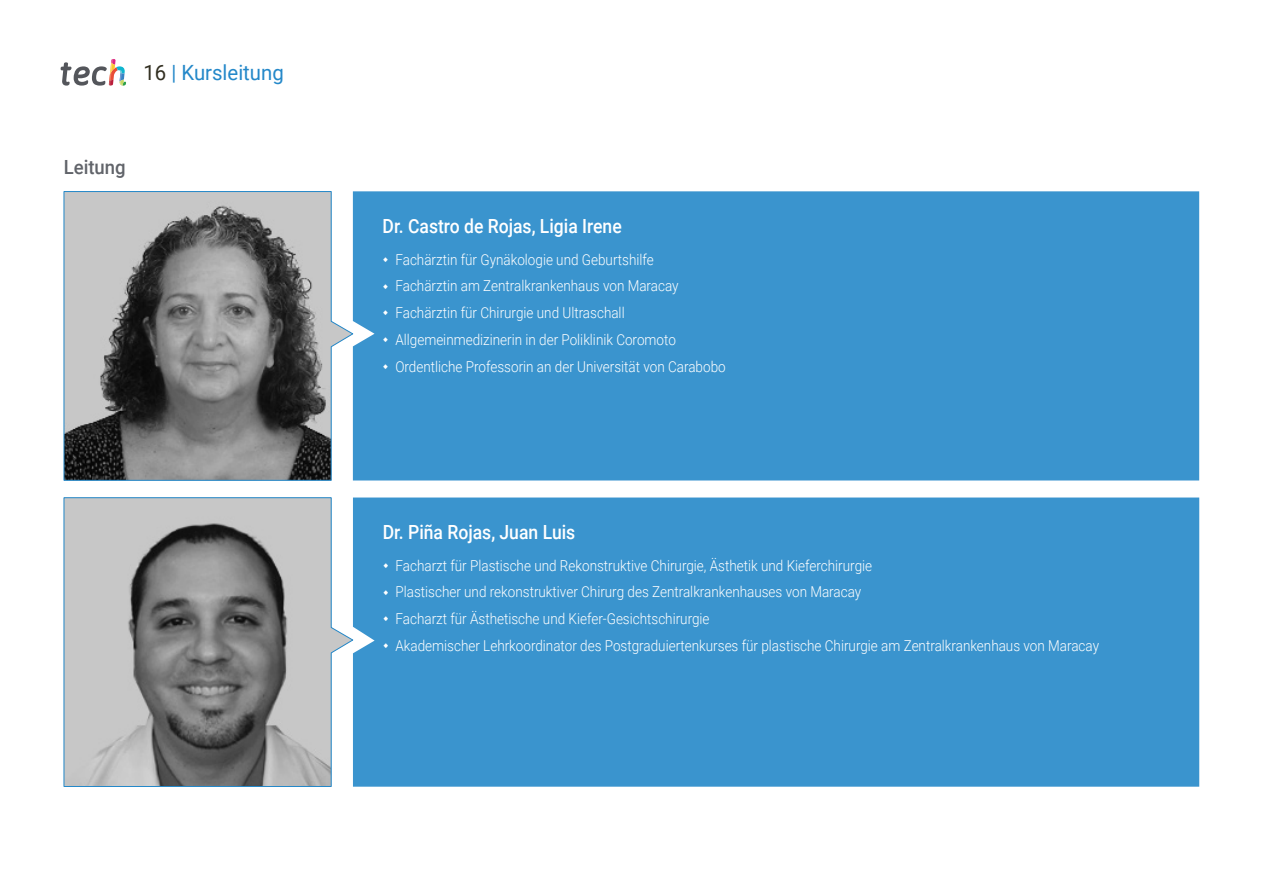
<style>
.page{position:relative;width:1263px;height:893px;background:#fff}
.page>*{position:absolute;margin:0;border:0;box-sizing:border-box;transform-origin:0 0}
.t1{font:21px "Roboto";color:#2488c9}
.t2{font:500 19.5px "Roboto";color:#fff;scale:.9 1}
.t3{font:500 19.5px "Roboto";color:#61646a;scale:.95 1}
.t4{font:300 15px/26.7px "Roboto";color:#fff;scale:.9 1}
.s1{color:#312e20}
</style>
<div class="page">
<div style="left:353px;top:497px;width:846px;height:290px;background:#3a94ce"></div>
<svg style="left:64px;top:497px;width:289px;height:290px;background:#a1a2a3"></svg>
<div style="left:353px;top:191px;width:846px;height:289px;background:#3a94ce"></div>
<svg style="left:64px;top:191px;width:289px;height:290px;background:#888a8a"></svg>
<svg style="left:61px;top:59px;width:65px;height:27px"></svg>
<svg style="left:384px;top:563px;width:4px;height:5px"></svg>
<svg style="left:384px;top:590px;width:4px;height:5px"></svg>
<svg style="left:384px;top:616px;width:4px;height:5px"></svg>
<svg style="left:384px;top:643px;width:4px;height:5px"></svg>
<svg style="left:384px;top:257px;width:4px;height:5px"></svg>
<svg style="left:384px;top:284px;width:4px;height:5px"></svg>
<svg style="left:384px;top:310px;width:4px;height:5px"></svg>
<svg style="left:384px;top:337px;width:4px;height:5px"></svg>
<svg style="left:384px;top:364px;width:4px;height:5px"></svg>
<h1 class="t1" style="left:144px;top:57px;width:142px"><span class="s1">16</span> | Kursleitung</h1>
<h2 class="t3" style="left:64px;top:154px;width:67px">Leitung</h2>
<h2 class="t2" style="left:383px;top:212px;width:267px">Dr. Castro de Rojas, Ligia Irene</h2>
<p class="t4" style="left:395px;top:245px;width:368px">Fachärztin für Gynäkologie und Geburtshilfe<br>Fachärztin am Zentralkrankenhaus von Maracay Fachärztin für Chirurgie und Ultraschall Allgemeinmedizinerin in der Poliklinik Coromoto Ordentliche Professorin an der Universität von Carabobo</p>
<h2 class="t2" style="left:383px;top:518px;width:216px">Dr. Piña Rojas, Juan Luis</h2>
<p class="t4" style="left:395px;top:551px;width:783px">Facharzt für Plastische und Rekonstruktive Chirurgie, Ästhetik und Kieferchirurgie<br>Plastischer und rekonstruktiver Chirurg des Zentralkrankenhauses von Maracay<br>Facharzt für Ästhetische und Kiefer-Gesichtschirurgie<br>Akademischer Lehrkoordinator des Postgraduiertenkurses für plastische Chirurgie am Zentralkrankenhaus von Maracay</p>
</div>
